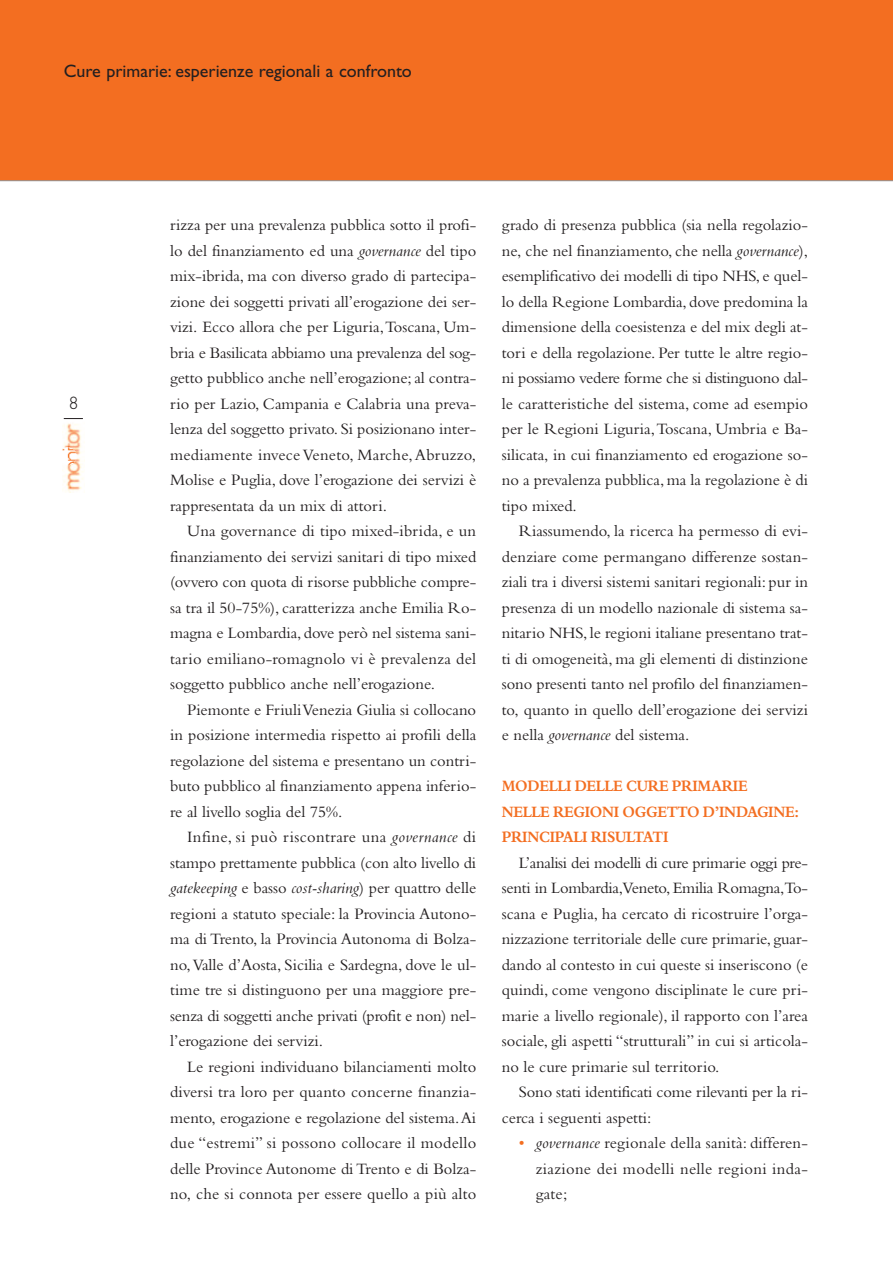
<style>
.page{position:relative;width:893px;height:1263px;background:#fff}
.page>*{position:absolute;margin:0;border:0;box-sizing:border-box;transform-origin:0 0}
.t1{font:18px "Gill Sans";color:#231f20}
.t2{font:300 18px "Gill Sans";color:#231f20}
.t3{font:16.5px/25.5px "Bembo";color:#231f20;text-align:justify}
.t4{font:700 16.5px/25.5px "Bembo";letter-spacing:-.02em;color:#f36e21;scale:.9 1}
.s1{font-style:italic}
.s2{color:#f36e21}
</style>
<div class="page">
<div style="left:0;top:0;width:893px;height:181px;background:#f36e21"></div>
<hr style="left:0;top:180px;width:893px;height:1px;background:#939598">
<img style="left:62px;top:423px;width:23px;height:69px">
<img style="left:59px;top:447px;width:18px;height:18px;border-radius:50%">
<svg style="left:64px;top:418px;width:19px;height:1px"></svg>
<p class="t1" style="left:64px;top:64px;width:350px">Cure primarie: esperienze regionali a confronto</p>
<p class="t2" style="left:69px;top:396px;width:10px">8</p>
<p class="t3" style="left:170px;top:214px;width:308px">rizza per una prevalenza pubblica sotto il profi&shy;lo del finanziamento ed una <span class="s1">governance</span> del tipo mix-ibrida, ma con diverso grado di partecipa&shy;zione dei soggetti privati all’erogazione dei ser&shy;vizi. Ecco allora che per Liguria,Toscana, Um&shy;bria e Basilicata abbiamo una prevalenza del sog&shy;getto pubblico anche nell’erogazione;al contra&shy;rio per Lazio, Campania e Calabria una preva&shy;lenza del soggetto privato. Si posizionano inter&shy;mediamente inveceVeneto, Marche,Abruzzo, Molise e Puglia, dove l’erogazione dei servizi è rappresentata da un mix di attori.</p>
<p class="t3" style="left:170px;top:520px;width:308px;text-indent:17px">Una governance di tipo mixed-ibrida, e un finanziamento dei servizi sanitari di tipo mixed (ovvero con quota di risorse pubbliche compre&shy;sa tra il 50-75%), caratterizza anche Emilia Ro&shy;magna e Lombardia, dove però nel sistema sani&shy;tario emiliano-romagnolo vi è prevalenza del soggetto pubblico anche nell’erogazione.</p>
<p class="t3" style="left:170px;top:698px;width:308px;text-indent:17px">Piemonte e FriuliVenezia Giulia si collocano in posizione intermedia rispetto ai profili della regolazione del sistema e presentano un contri&shy;buto pubblico al finanziamento appena inferio&shy;re al livello soglia del 75%.</p>
<p class="t3" style="left:170px;top:826px;width:308px;text-indent:17px">Infine, si può riscontrare una <span class="s1">governance</span> di stampo prettamente pubblica (con alto livello di <span class="s1">gatekeeping</span> e basso <span class="s1">cost-sharing</span>) per quattro delle regioni a statuto speciale: la Provincia Autono&shy;ma di Trento, la Provincia Autonoma di Bolza&shy;no,Valle d’Aosta, Sicilia e Sardegna, dove le ul&shy;time tre si distinguono per una maggiore pre&shy;senza di soggetti anche privati (profit e non) nel&shy;l’erogazione dei servizi.</p>
<p class="t3" style="left:170px;top:1055px;width:308px;text-indent:17px">Le regioni individuano bilanciamenti molto diversi tra loro per quanto concerne finanzia&shy;mento, erogazione e regolazione del sistema.Ai due “estremi” si possono collocare il modello delle Province Autonome diTrento e di Bolza&shy;no, che si connota per essere quello a più alto</p>
<p class="t3" style="left:502px;top:214px;width:308px">grado di presenza pubblica (sia nella regolazio&shy;ne, che nel finanziamento, che nella <span class="s1">governance</span>), esemplificativo dei modelli di tipo NHS, e quel&shy;lo della Regione Lombardia, dove predomina la dimensione della coesistenza e del mix degli at&shy;tori e della regolazione. Per tutte le altre regio&shy;ni possiamo vedere forme che si distinguono dal&shy;le caratteristiche del sistema, come ad esempio per le Regioni Liguria,Toscana, Umbria e Ba&shy;silicata, in cui finanziamento ed erogazione so&shy;no a prevalenza pubblica,ma la regolazione è di tipo mixed.</p>
<p class="t3" style="left:502px;top:520px;width:308px;text-indent:17px">Riassumendo, la ricerca ha permesso di evi&shy;denziare come permangano differenze sostan&shy;ziali tra i diversi sistemi sanitari regionali: pur in presenza di un modello nazionale di sistema sa&shy;nitario NHS, le regioni italiane presentano trat&shy;ti di omogeneità, ma gli elementi di distinzione sono presenti tanto nel profilo del finanziamen&shy;to, quanto in quello dell’erogazione dei servizi e nella <span class="s1">governance</span> del sistema.</p>
<p class="t4" style="left:502px;top:775px;width:332px">MODELLI DELLE CURE PRIMARIE<br>NELLE REGIONI OGGETTO D’INDAGINE:<br>PRINCIPALI RISULTATI</p>
<p class="t3" style="left:502px;top:851px;width:308px;text-indent:17px">L’analisi dei modelli di cure primarie oggi pre&shy;senti in Lombardia,Veneto,Emilia Romagna,To&shy;scana e Puglia, ha cercato di ricostruire l’orga&shy;nizzazione territoriale delle cure primarie, guar&shy;dando al contesto in cui queste si inseriscono (e quindi, come vengono disciplinate le cure pri&shy;marie a livello regionale), il rapporto con l’area sociale, gli aspetti “strutturali” in cui si articola&shy;no le cure primarie sul territorio.</p>
<p class="t3" style="left:502px;top:1081px;width:308px;text-indent:17px">Sono stati identificati come rilevanti per la ri&shy;cerca i seguenti aspetti:</p>
<p class="t3" style="left:536px;top:1132px;width:274px;text-indent:-17px"><span class="s2">•</span> <span class="s1">governance</span> regionale della sanità: differen&shy;ziazione dei modelli nelle regioni inda&shy;gate;</p>
</div>
